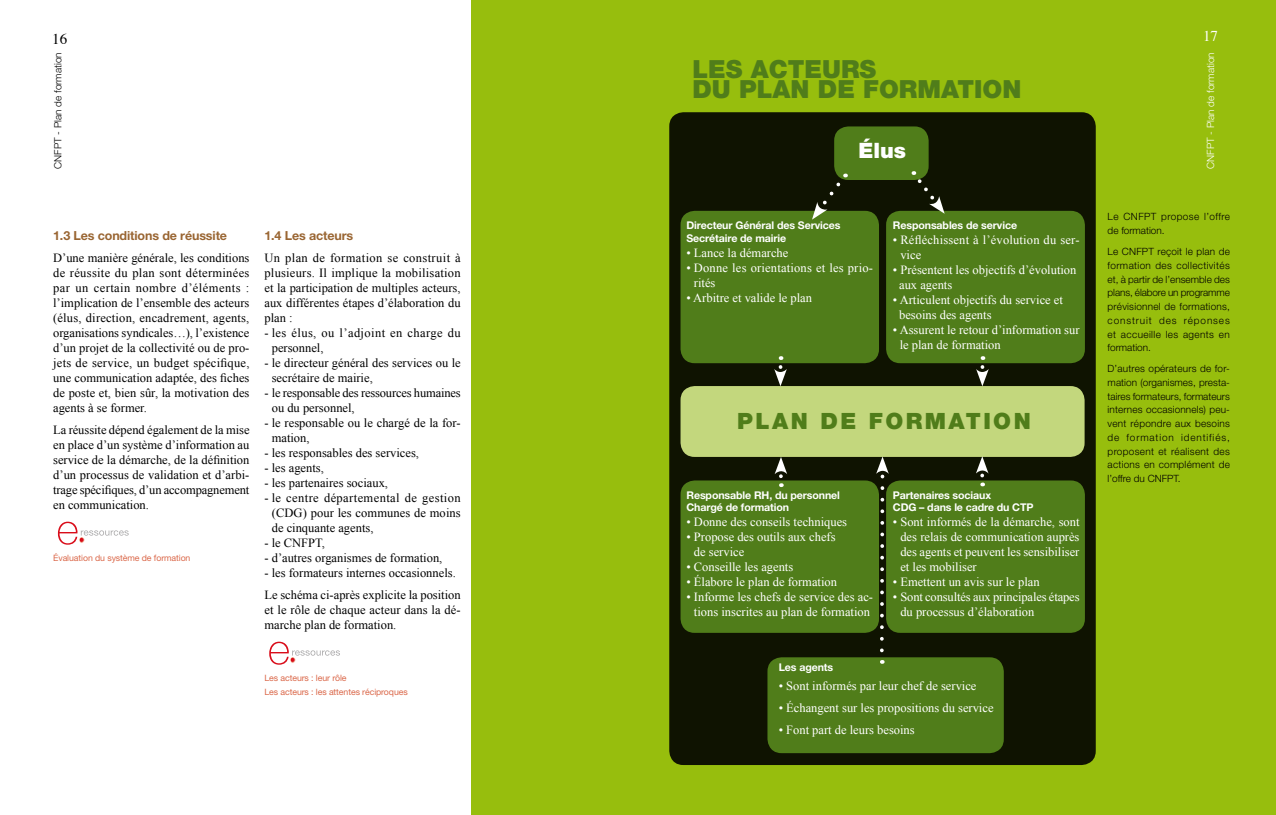
<style>
.page{position:relative;width:1276px;height:815px;background:#fff}
.page>*{position:absolute;margin:0;border:0;box-sizing:border-box;transform-origin:0 0}
.t1{font:900 25px/20px "Helvetica Neue";color:#507d1a}
.t2{font:900 22.5px "Helvetica Neue";letter-spacing:.11em;color:#507d1a}
.t3{font:900 21.25px "Helvetica Neue";color:#fff}
.t4{font:15px "Times";color:#000}
.t5{font:15px "Times";color:#fff}
.t6{font:12.5px/15px "Times New Roman";color:#000}
.t7{font:12.5px/15px "Times New Roman";color:#fff}
.t8{font:12.5px/15px "Times New Roman";letter-spacing:.03em;color:#000}
.t9{font:700 12.5px "Helvetica Neue";letter-spacing:-.01em;color:#996532}
.t10{font:700 10.62px/12.8px "Helvetica Neue";letter-spacing:-.01em;color:#fff}
.t11{font:300 10px/13.8px "Helvetica Neue";letter-spacing:.025em;color:#000;text-align:justify}
.t12{font:300 10px "Helvetica Neue";color:#000}
.t13{font:300 10px "Helvetica Neue";color:#fff}
.t14{font:8.75px/14px "Helvetica Neue";letter-spacing:-.01em;color:#db694b}
</style>
<div class="page">
<div style="left:471px;top:0;width:805px;height:815px;background:#97be0d"></div>
<img style="left:57px;top:521px;width:28px;height:22px">
<img style="left:58px;top:522px;width:20px;height:23px">
<img style="left:81px;top:530px;width:48px;height:6px">
<img style="left:277px;top:641px;width:19px;height:22px">
<img style="left:269px;top:642px;width:20px;height:23px">
<img style="left:292px;top:650px;width:48px;height:6px">
<div style="left:669px;top:112px;width:426px;height:653px;background:#0f1301;border-radius:14px"></div>
<div style="left:680px;top:211px;width:199px;height:152px;background:#507d1a;border-radius:14px"></div>
<div style="left:680px;top:480px;width:199px;height:153px;background:#507d1a;border-radius:14px"></div>
<div style="left:767px;top:657px;width:236px;height:96px;background:#507d1a;border-radius:14px"></div>
<div style="left:834px;top:126px;width:94px;height:54px;background:#507d1a;border-radius:14px"></div>
<div style="left:680px;top:386px;width:404px;height:71px;background:#c3d77d;border-radius:14px"></div>
<div style="left:886px;top:211px;width:199px;height:152px;background:#507d1a;border-radius:14px"></div>
<div style="left:886px;top:480px;width:199px;height:153px;background:#507d1a;border-radius:14px"></div>
<svg style="left:913px;top:171px;width:31px;height:43px"></svg>
<svg style="left:976px;top:367px;width:12px;height:19px"></svg>
<svg style="left:976px;top:456px;width:12px;height:20px"></svg>
<svg style="left:876px;top:456px;width:13px;height:197px"></svg>
<svg style="left:774px;top:457px;width:13px;height:19px"></svg>
<svg style="left:774px;top:367px;width:13px;height:19px"></svg>
<svg style="left:812px;top:174px;width:34px;height:46px"></svg>
<p class="t4" style="left:52px;top:25px;width:16px">16</p>
<p class="t12" style="left:52px;top:169px;width:118px;rotate:-90deg">CNFPT - Plan de formation</p>
<p class="t9" style="left:53px;top:228px;width:175px">1.3 Les conditions de réussite</p>
<p class="t6" style="left:53px;top:250px;width:198px;text-align:justify">D’une manière générale, les conditions de réussite du plan sont déterminées par un certain nombre d’éléments : l’implication de l’ensemble des acteurs (élus, direction, encadrement, agents, organisations syndicales…), l’existence d’un projet de la collectivité ou de pro&shy;jets de service, un budget spécifique, une communication adaptée, des fiches de poste et, bien sûr, la motivation des agents à se former.</p>
<p class="t6" style="left:53px;top:422px;width:198px;text-align:justify">La réussite dépend également de la mise en place d’un système d’information au service de la démarche, de la définition d’un processus de validation et d’arbi&shy;trage spécifiques, d’un accompagnement en communication.</p>
<p class="t14" style="left:53px;top:550px;width:139px">Évaluation du système de formation</p>
<p class="t9" style="left:264px;top:228px;width:90px">1.4 Les acteurs</p>
<p class="t6" style="left:264px;top:250px;width:198px;text-align:justify">Un plan de formation se construit à plusieurs. Il implique la mobilisation et la participation de multiples acteurs, aux différentes étapes d’élaboration du plan :</p>
<p class="t8" style="left:272px;top:325px;width:190px;text-indent:-7px">- les élus, ou l’adjoint en charge du personnel,</p>
<p class="t6" style="left:272px;top:355px;width:190px;text-indent:-7px">- le directeur général des services ou le secrétaire de mairie,</p>
<p class="t6" style="left:272px;top:385px;width:190px;text-indent:-7px">- le responsable des ressources humaines ou du personnel,</p>
<p class="t6" style="left:272px;top:415px;width:190px;text-indent:-7px">- le responsable ou le chargé de la for&shy;mation,</p>
<p class="t6" style="left:264px;top:445px;width:156px">- les responsables des services,</p>
<p class="t6" style="left:264px;top:460px;width:61px">- les agents,</p>
<p class="t6" style="left:264px;top:475px;width:125px">- les partenaires sociaux,</p>
<p class="t6" style="left:272px;top:490px;width:190px;text-align:justify;text-indent:-7px">- le centre départemental de gestion (CDG) pour les communes de moins de cinquante agents,</p>
<p class="t6" style="left:264px;top:535px;width:62px">- le CNFPT,</p>
<p class="t6" style="left:264px;top:550px;width:179px">- d’autres organismes de formation,</p>
<p class="t6" style="left:264px;top:562px;width:198px;line-height:22.1px">- les formateurs internes occasionnels.<br>Le schéma ci-après explicite la position</p>
<p class="t6" style="left:264px;top:602px;width:198px">et le rôle de chaque acteur dans la dé&shy;marche plan de formation.</p>
<p class="t14" style="left:264px;top:670px;width:145px">Les acteurs : leur rôle<br>Les acteurs : les attentes réciproques</p>
<h1 class="t1" style="left:692px;top:59px;width:190px">LES ACTEURS<br>DU PLAN DE FORMATION</h1>
<h3 class="t3" style="left:858px;top:138px;width:49px">ÉLUS</h3>
<p class="t10" style="left:686px;top:218px;width:155px">Directeur Général des Services<br>Secrétaire de mairie</p>
<p class="t7" style="left:686px;top:245px;width:103px">• Lance la démarche</p>
<p class="t7" style="left:694px;top:260px;width:181px;text-indent:-8px">• Donne les orientations et les prio&shy;rités</p>
<p class="t7" style="left:686px;top:290px;width:127px">• Arbitre et valide le plan</p>
<p class="t10" style="left:893px;top:218px;width:126px">Responsables de service</p>
<p class="t7" style="left:900px;top:232px;width:181px;text-indent:-8px">• Réfléchissent à l’évolution du ser&shy;vice</p>
<p class="t7" style="left:899px;top:262px;width:179px;text-indent:-6px">• Présentent les objectifs d’évolution aux agents</p>
<p class="t7" style="left:899px;top:292px;width:165px;text-indent:-6px">• Articulent objectifs du service et besoins des agents</p>
<p class="t7" style="left:899px;top:322px;width:181px;text-indent:-7px">• Assurent le retour d’information sur le plan de formation</p>
<h2 class="t2" style="left:737px;top:408px;width:295px">PLAN DE FORMATION</h2>
<p class="t10" style="left:686px;top:488px;width:155px">Responsable RH, du personnel<br>Chargé de formation</p>
<p class="t7" style="left:686px;top:514px;width:162px">• Donne des conseils techniques</p>
<p class="t7" style="left:694px;top:529px;width:143px;text-indent:-8px">• Propose des outils aux chefs de service</p>
<p class="t7" style="left:686px;top:559px;width:108px">• Conseille les agents</p>
<p class="t7" style="left:686px;top:574px;width:152px">• Élabore le plan de formation</p>
<p class="t7" style="left:686px;top:589px;width:188px;text-align:center">• Informe les chefs de service des ac&shy;tions inscrites au plan de formation</p>
<p class="t10" style="left:893px;top:488px;width:142px">Partenaires sociaux<br>CDG – dans le cadre du CTP</p>
<p class="t7" style="left:900px;top:514px;width:181px;text-align:justify;text-indent:-8px">• Sont informés de la démarche, sont des relais de communication auprès des agents et peuvent les sensibiliser et les mobiliser</p>
<p class="t7" style="left:893px;top:574px;width:148px">• Emettent un avis sur le plan</p>
<p class="t7" style="left:900px;top:589px;width:181px;text-indent:-8px">• Sont consultés aux principales étapes du processus d’élaboration</p>
<p class="t10" style="left:778px;top:661px;width:56px">Les agents</p>
<p class="t7" style="left:778px;top:678px;width:199px">• Sont informés par leur chef de service</p>
<p class="t7" style="left:778px;top:700px;width:216px">• Échangent sur les propositions du service</p>
<p class="t7" style="left:778px;top:722px;width:137px">• Font part de leurs besoins</p>
<p class="t5" style="left:1203px;top:22px;width:16px">17</p>
<p class="t13" style="left:1204px;top:169px;width:118px;rotate:-90deg">CNFPT - Plan de formation</p>
<p class="t11" style="left:1107px;top:210px;width:124px">Le CNFPT propose l’offre de formation.</p>
<p class="t11" style="left:1107px;top:244px;width:124px">Le CNFPT reçoit le plan de formation des collectivités et, à partir de l’ensemble des plans, élabore un programme prévisionnel de formations, construit des réponses et accueille les agents en formation.</p>
<p class="t11" style="left:1107px;top:361px;width:124px">D’autres opérateurs de for&shy;mation (organismes, presta&shy;taires formateurs, formateurs internes occasionnels) peu&shy;vent répondre aux besoins de formation identifiés, proposent et réalisent des actions en complément de l’offre du CNFPT.</p>
</div>
